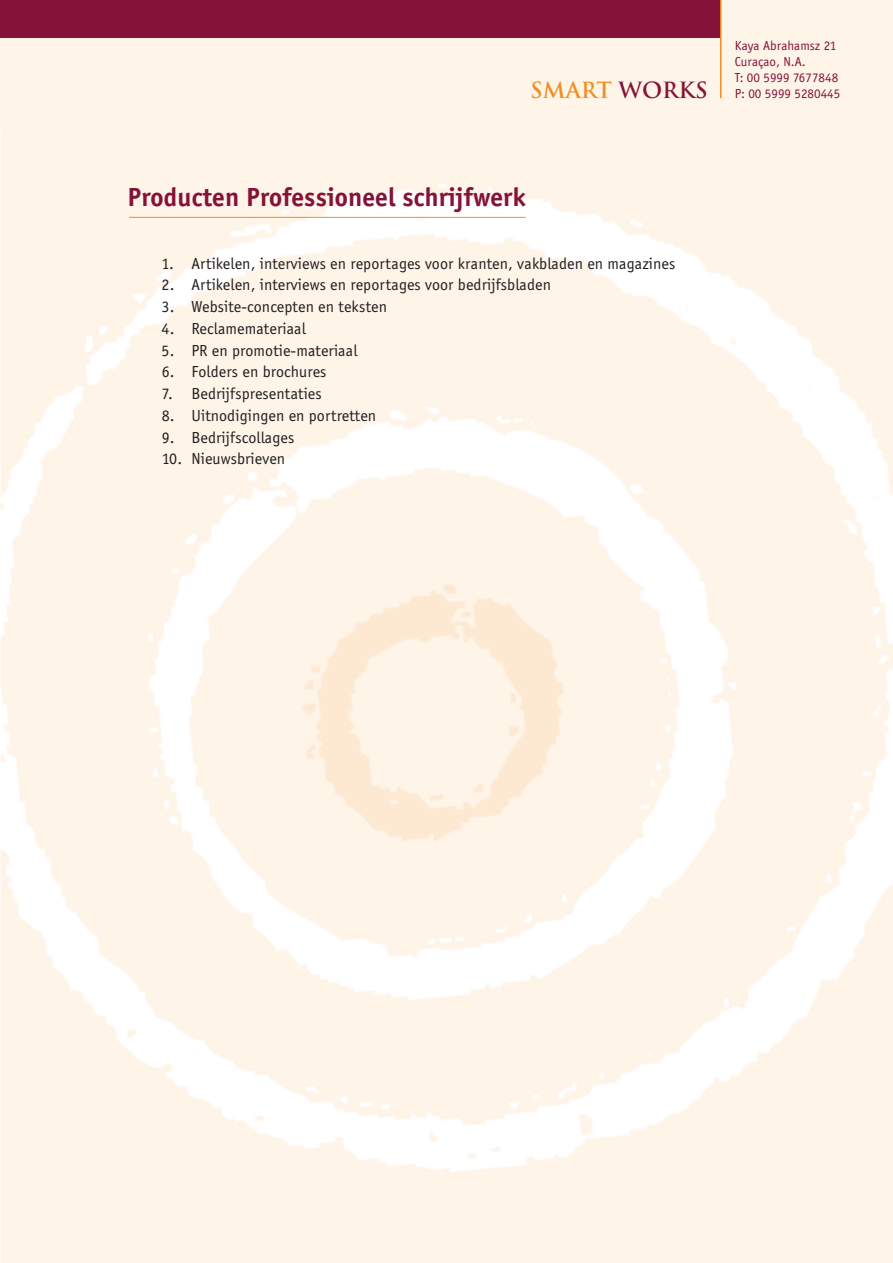
<style>
.page{position:relative;width:893px;height:1263px;background:#fff}
.page>*{position:absolute;margin:0;border:0;box-sizing:border-box;transform-origin:0 0}
.t1{font:700 27px "Officina Sans";letter-spacing:.005em;color:#851339}
.t2{font:700 21.75px "Trajan";color:#f28e1f}
.t3{font:16.5px "Officina Sans";letter-spacing:.005em;color:#231f20}
.t4{font:13.5px/16.2px "Officina Sans";color:#851339}
.s1{color:#851339}
</style>
<div class="page">
<img style="left:0;top:0;width:893px;height:1263px">
<div style="left:0;top:0;width:721px;height:37px;background:#851339"></div>
<hr style="left:720px;top:0;width:2px;height:98px;background:#f28e1f">
<hr style="left:129px;top:217px;width:397px;height:1px;background:#f28e1f">
<h2 class="t2" style="left:530px;top:77px;width:179px">SMART <span class="s1">WORKS</span></h2>
<p class="t4" style="left:735px;top:37px;width:107px">Kaya Abrahamsz 21<br>Curaçao, N.A.<br>T: 00 5999 7677848<br>P: 00 5999 5280445</p>
<h1 class="t1" style="left:128px;top:180px;width:400px">Producten Professioneel schrijfwerk</h1>
<p class="t3" style="left:162px;top:254px;width:515px">1. Artikelen, interviews en reportages voor kranten, vakbladen en magazines</p>
<p class="t3" style="left:162px;top:276px;width:391px">2. Artikelen, interviews en reportages voor bedrijfsbladen</p>
<p class="t3" style="left:162px;top:297px;width:227px">3. Website-concepten en teksten</p>
<p class="t3" style="left:162px;top:319px;width:146px">4. Reclamemateriaal</p>
<p class="t3" style="left:162px;top:341px;width:197px">5. PR en promotie-materiaal</p>
<p class="t3" style="left:162px;top:363px;width:166px">6. Folders en brochures</p>
<p class="t3" style="left:162px;top:384px;width:162px">7. Bedrijfspresentaties</p>
<p class="t3" style="left:162px;top:406px;width:216px">8. Uitnodigingen en portretten</p>
<p class="t3" style="left:162px;top:428px;width:134px">9. Bedrijfscollages</p>
<p class="t3" style="left:162px;top:450px;width:125px">10. Nieuwsbrieven</p>
</div>
